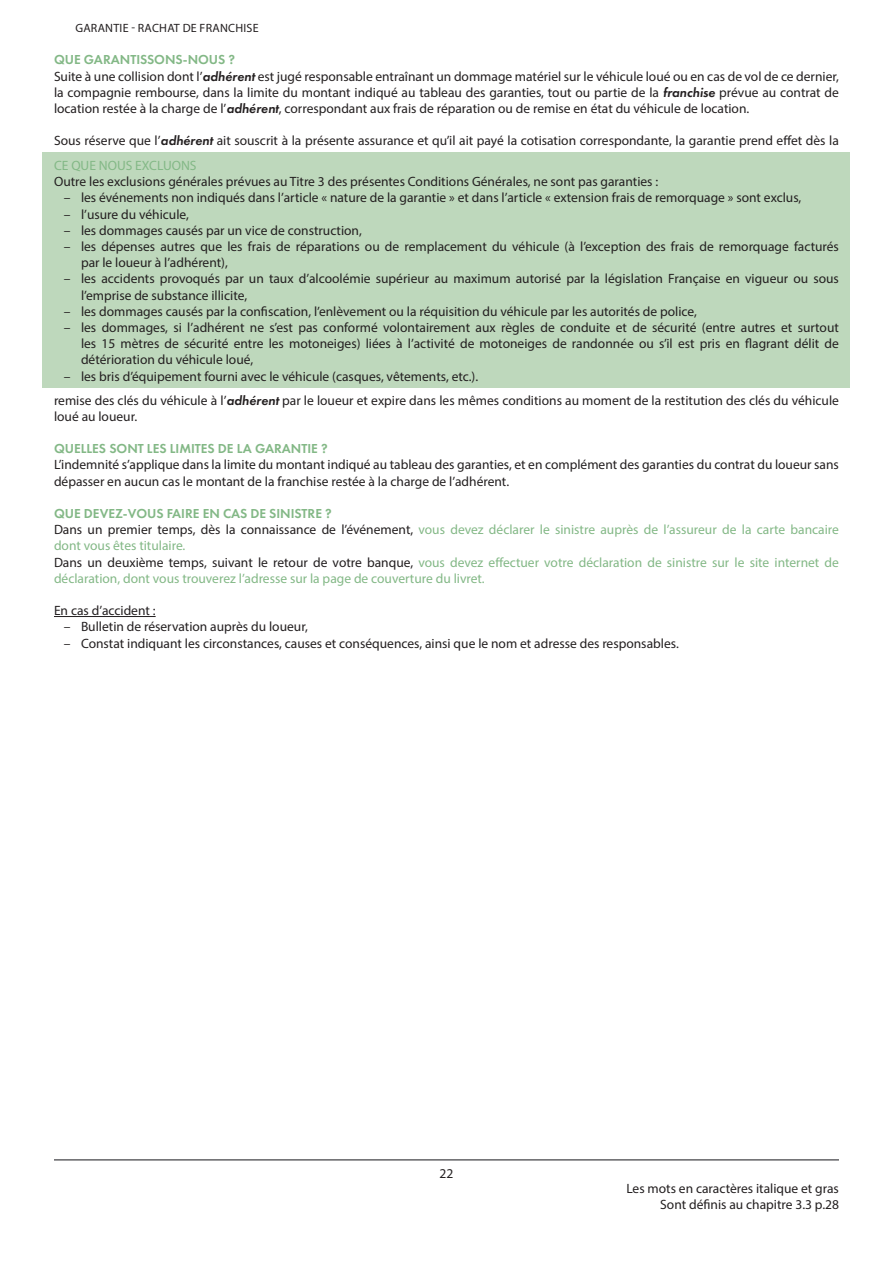
<style>
.page{position:relative;width:893px;height:1263px;background:#fff}
.page>*{position:absolute;margin:0;border:0;box-sizing:border-box;transform-origin:0 0}
.t1{font:13.5px/16.2px "Myriad Pro";color:#231f20}
.t2{font:13.5px/16.2px "Myriad Pro";color:#83b886}
.t3{font:600 13.5px "Futura PT";color:#83b886}
.t4{font:12px "Myriad Pro";letter-spacing:.02em;color:#231f20}
.s1{font-family:"Futura PT";font-weight:600;font-style:italic}
.s2{color:#231f20}
</style>
<div class="page">
<hr style="left:54px;top:1159px;width:785px;height:1px;background:#636366">
<hr style="left:54px;top:616px;width:102px;height:1px;background:#231f20">
<div style="left:43px;top:153px;width:807px;height:235px;background:#bed8bc"></div>
<p class="t4" style="left:75px;top:21px;width:185px">GARANTIE - RACHAT DE FRANCHISE</p>
<p class="t3" style="left:54px;top:51px;width:183px">QUE GARANTISSONS-NOUS ?</p>
<p class="t1" style="left:54px;top:68px;width:786px;text-align:justify">Suite à une collision dont l’<span class="s1">adhérent</span> est jugé responsable entraînant un dommage matériel sur le véhicule loué ou en cas de vol de ce dernier, la compagnie rembourse, dans la limite du montant indiqué au tableau des garanties, tout ou partie de la <span class="s1">franchise</span> prévue au contrat de location restée à la charge de l’<span class="s1">adhérent</span>, correspondant aux frais de réparation ou de remise en état du véhicule de location.</p>
<p class="t1" style="left:54px;top:132px;width:786px">Sous réserve que l’<span class="s1">adhérent</span> ait souscrit à la présente assurance et qu’il ait payé la cotisation correspondante, la garantie prend effet dès la</p>
<p class="t2" style="left:54px;top:157px;width:144px">CE QUE NOUS EXCLUONS</p>
<p class="t1" style="left:54px;top:173px;width:606px">Outre les exclusions générales prévues au Titre 3 des présentes Conditions Générales, ne sont pas garanties :</p>
<p class="t1" style="left:64px;top:189px;width:739px">– les événements non indiqués dans l’article « nature de la garantie » et dans l’article « extension frais de remorquage » sont exclus,</p>
<p class="t1" style="left:64px;top:206px;width:126px">– l’usure du véhicule,</p>
<p class="t1" style="left:64px;top:222px;width:299px">– les dommages causés par un vice de construction,</p>
<p class="t1" style="left:81px;top:238px;width:759px;text-indent:-17px">– les dépenses autres que les frais de réparations ou de remplacement du véhicule (à l’exception des frais de remorquage facturés par le loueur à l’adhérent),</p>
<p class="t1" style="left:81px;top:270px;width:759px;text-indent:-17px">– les accidents provoqués par un taux d’alcoolémie supérieur au maximum autorisé par la législation Française en vigueur ou sous l’emprise de substance illicite,</p>
<p class="t1" style="left:64px;top:303px;width:634px">– les dommages causés par la confiscation, l’enlèvement ou la réquisition du véhicule par les autorités de police,</p>
<p class="t1" style="left:81px;top:319px;width:759px;text-align:justify;text-indent:-17px">– les dommages, si l’adhérent ne s’est pas conformé volontairement aux règles de conduite et de sécurité (entre autres et surtout les 15 mètres de sécurité entre les motoneiges) liées à l’activité de motoneiges de randonnée ou s’il est pris en flagrant délit de détérioration du véhicule loué,</p>
<p class="t1" style="left:64px;top:368px;width:416px">– les bris d’équipement fourni avec le véhicule (casques, vêtements, etc.).</p>
<p class="t1" style="left:54px;top:392px;width:786px">remise des clés du véhicule à l’<span class="s1">adhérent</span> par le loueur et expire dans les mêmes conditions au moment de la restitution des clés du véhicule loué au loueur.</p>
<p class="t3" style="left:54px;top:440px;width:275px">QUELLES SONT LES LIMITES DE LA GARANTIE ?</p>
<p class="t1" style="left:54px;top:456px;width:786px">L’indemnité s’applique dans la limite du montant indiqué au tableau des garanties, et en complément des garanties du contrat du loueur sans dépasser en aucun cas le montant de la franchise restée à la charge de l’adhérent.</p>
<p class="t3" style="left:54px;top:505px;width:279px">QUE DEVEZ-VOUS FAIRE EN CAS DE SINISTRE ?</p>
<p class="t2" style="left:54px;top:521px;width:786px"><span class="s2">Dans un premier temps, dès la connaissance de l’événement,</span> vous devez déclarer le sinistre auprès de l’assureur de la carte bancaire dont vous êtes titulaire.</p>
<p class="t2" style="left:54px;top:554px;width:786px"><span class="s2">Dans un deuxième temps, suivant le retour de votre banque,</span> vous devez effectuer votre déclaration de sinistre sur le site internet de déclaration, dont vous trouverez l’adresse sur la page de couverture du livret.</p>
<p class="t1" style="left:54px;top:602px;width:103px">En cas d’accident :</p>
<p class="t1" style="left:64px;top:618px;width:245px">– Bulletin de réservation auprès du loueur,</p>
<p class="t1" style="left:64px;top:635px;width:616px">– Constat indiquant les circonstances, causes et conséquences, ainsi que le nom et adresse des responsables.</p>
<p class="t1" style="left:440px;top:1165px;width:15px">22</p>
<p class="t1" style="left:626px;top:1180px;width:214px;text-align:right">Les mots en caractères italique et gras<br>Sont définis au chapitre 3.3 p.28</p>
</div>
